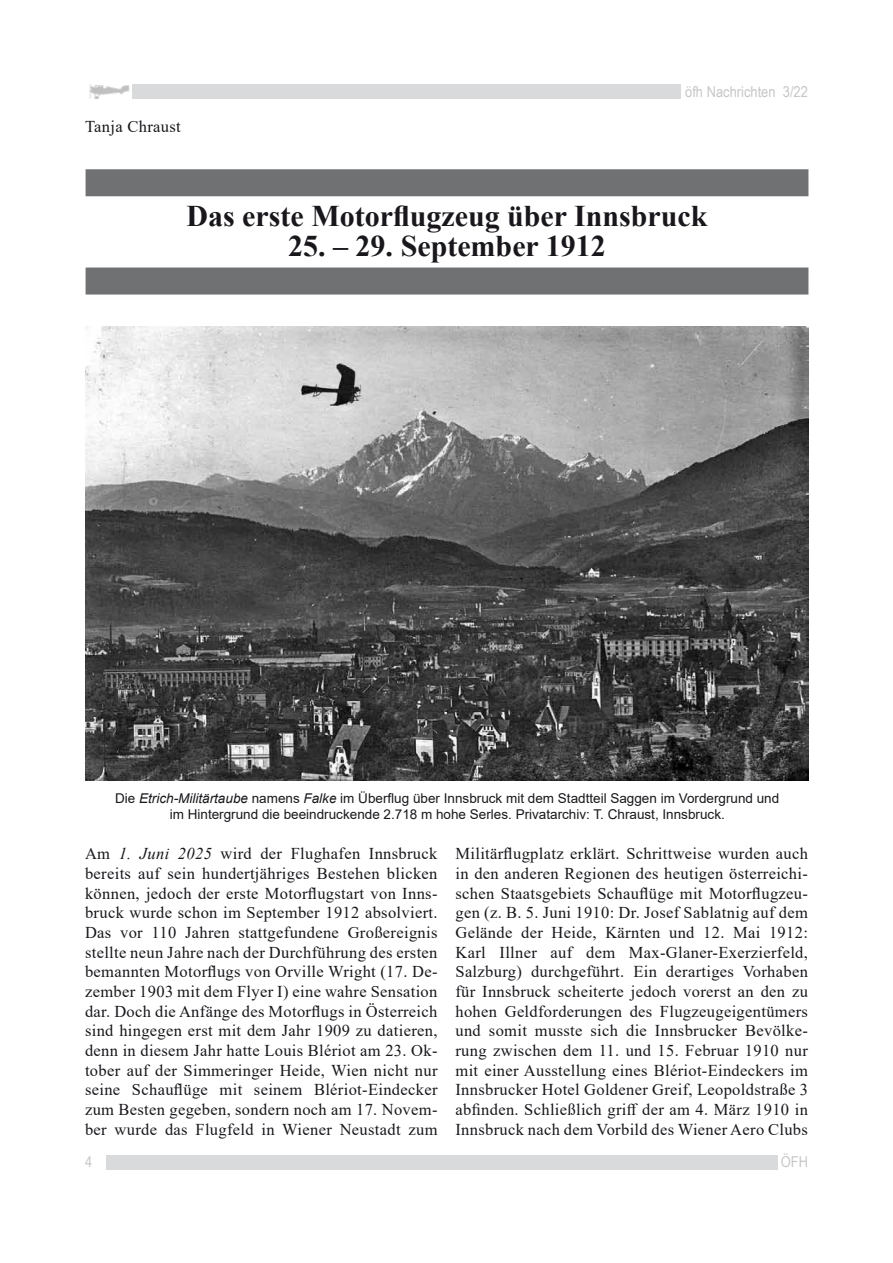
<style>
.page{position:relative;width:893px;height:1263px;background:#fff}
.page>*{position:absolute;margin:0;border:0;box-sizing:border-box;transform-origin:0 0}
.t1{font:700 30px "Times New Roman";color:#1a171c}
.t2{font:16.5px/19.6px "Times New Roman";letter-spacing:.02em;color:#1a171c;text-align:justify}
.t3{font:15px "Arial Narrow";color:#c6c7c9;scale:1.05 1}
.t4{font:13.5px/16.2px "Arial";color:#1a171c;text-align:center}
.s1{font-style:italic}
</style>
<div class="page">
<div style="left:128px;top:84px;width:552px;height:15px;background:#d9dadb"></div>
<img style="left:89px;top:84px;width:43px;height:15px">
<div style="left:106px;top:1154px;width:672px;height:15px;background:#d9dadb"></div>
<div style="left:86px;top:169px;width:722px;height:27px;background:#707173"></div>
<div style="left:86px;top:267px;width:722px;height:27px;background:#707173"></div>
<img style="left:85px;top:326px;width:723px;height:455px">
<p class="t2" style="left:85px;top:116px;width:97px">Tanja Chraust</p>
<p class="t3" style="left:685px;top:80px;width:118px">öfh Nachrichten 3/22</p>
<h1 class="t1" style="left:186px;top:194px;width:523px">Das erste Motorflugzeug über Innsbruck</h1>
<h1 class="t1" style="left:288px;top:224px;width:319px">25. – 29. September 1912</h1>
<p class="t4" style="left:115px;top:790px;width:666px">Die <span class="s1">Etrich-Militärtaube</span> namens <span class="s1">Falke</span> im Überflug über Innsbruck mit dem Stadtteil Saggen im Vordergrund und im Hintergrund die beeindruckende 2.718 m hohe Serles. Privatarchiv: T. Chraust, Innsbruck.</p>
<p class="t2" style="left:455px;top:844px;width:354px">Militärflugplatz erklärt. Schrittweise wurden auch in den anderen Regionen des heutigen österreichi&shy;schen Staatsgebiets Schauflüge mit Motorflugzeu&shy;gen (z. B. 5. Juni 1910: Dr. Josef Sablatnig auf dem Gelände der Heide, Kärnten und 12. Mai 1912:<br>Karl Illner auf dem Max-Glaner-Exerzierfeld, Salzburg) durchgeführt. Ein derartiges Vorhaben für Innsbruck scheiterte jedoch vorerst an den zu hohen Geldforderungen des Flugzeugeigentümers und somit musste sich die Innsbrucker Bevölke&shy;rung zwischen dem 11. und 15. Februar 1910 nur mit einer Ausstellung eines Blériot-Eindeckers im Innsbrucker Hotel Goldener Greif, Leopoldstraße 3 abfinden. Schließlich griff der am 4. März 1910 in Innsbruck nach dem Vorbild des Wiener Aero Clubs</p>
<p class="t2" style="left:85px;top:844px;width:354px">Am <span class="s1">1. Juni 2025</span> wird der Flughafen Innsbruck bereits auf sein hundertjähriges Bestehen blicken können, jedoch der erste Motorflugstart von Inns&shy;bruck wurde schon im September 1912 absolviert.<br>Das vor 110 Jahren stattgefundene Großereignis stellte neun Jahre nach der Durchführung des ersten bemannten Motorflugs von Orville Wright (17. De&shy;zember 1903 mit dem Flyer I) eine wahre Sensation dar. Doch die Anfänge des Motorflugs in Österreich sind hingegen erst mit dem Jahr 1909 zu datieren, denn in diesem Jahr hatte Louis Blériot am 23. Ok&shy;tober auf der Simmeringer Heide, Wien nicht nur seine Schauflüge mit seinem Blériot-Eindecker zum Besten gegeben, sondern noch am 17. Novem&shy;ber wurde das Flugfeld in Wiener Neustadt zum</p>
<p class="t3" style="left:85px;top:1151px;width:8px">4</p>
<p class="t3" style="left:781px;top:1151px;width:27px">ÖFH</p>
</div>
